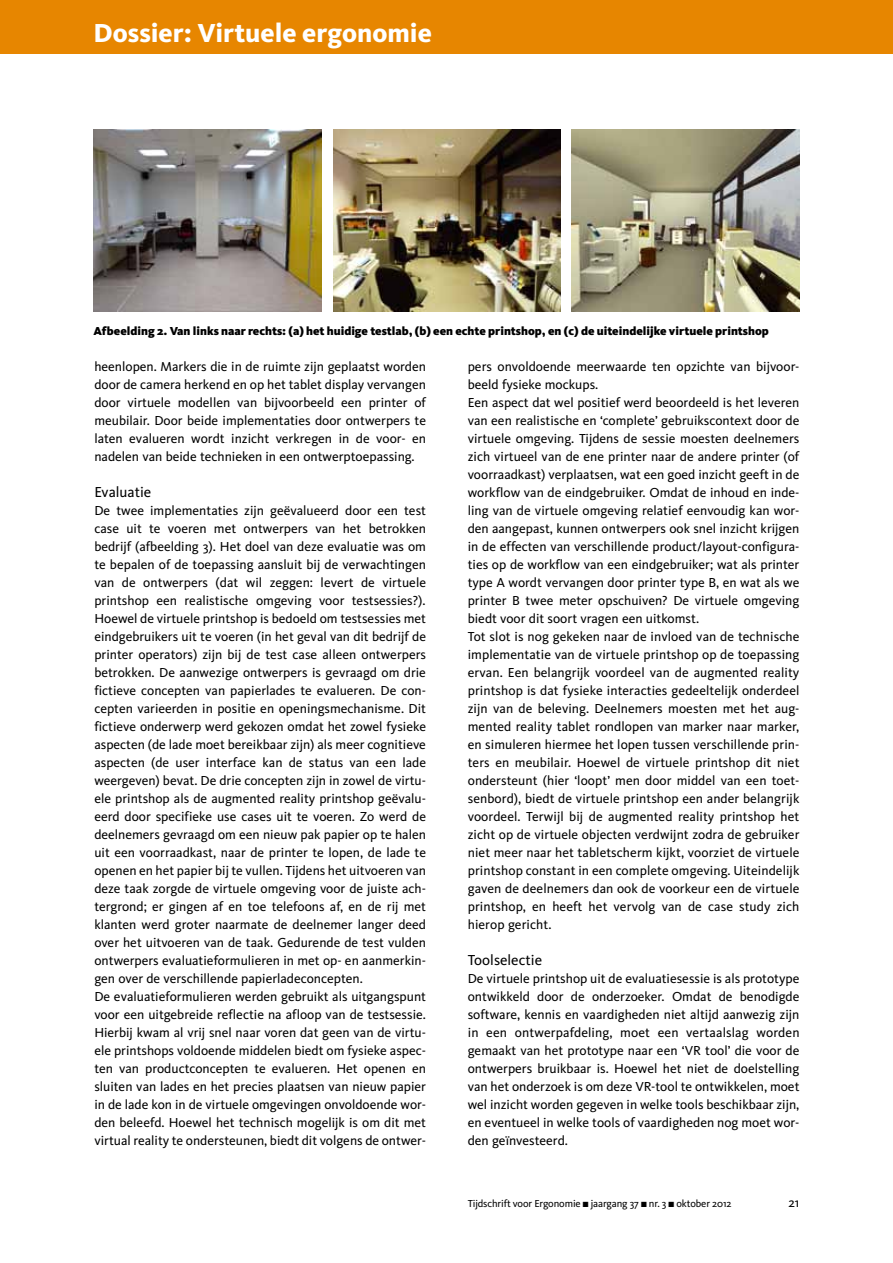
<style>
.page{position:relative;width:893px;height:1263px;background:#fff}
.page>*{position:absolute;margin:0;border:0;box-sizing:border-box;transform-origin:0 0}
.t1{font:800 27px "Kievit OT";color:#fff}
.t2{font:15px "Kievit OT";color:#000}
.t3{font:13.5px/18px "Kievit OT";color:#000;text-align:justify}
.t4{font:900 12px "Kievit OT";color:#000}
.t5{font:10.5px "Kievit OT";letter-spacing:-.01em;color:#000}
</style>
<div class="page">
<div style="left:0;top:0;width:893px;height:54px;background:#e78600"></div>
<img style="left:94px;top:130px;width:227px;height:181px">
<img style="left:333px;top:130px;width:228px;height:181px">
<img style="left:572px;top:130px;width:227px;height:181px">
<p class="t1" style="left:94px;top:16px;width:340px">Dossier: Virtuele ergonomie</p>
<p class="t4" style="left:94px;top:324px;width:677px">Afbeelding 2. Van links naar rechts: (a) het huidige testlab, (b) een echte printshop, en (c) de uiteindelijke virtuele printshop</p>
<p class="t3" style="left:94px;top:357px;width:333px">heenlopen. Markers die in de ruimte zijn geplaatst worden door de camera herkend en op het tablet display vervangen door virtuele modellen van bijvoorbeeld een printer of meubilair. Door beide implementaties door ontwerpers te laten evalueren wordt inzicht verkregen in de voor- en nadelen van beide technieken in een ontwerptoepassing.</p>
<p class="t2" style="left:94px;top:483px;width:59px">Evaluatie</p>
<p class="t3" style="left:94px;top:501px;width:333px;text-align:left">De twee implementaties zijn geëvalueerd door een test case uit te voeren met ontwerpers van het betrokken bedrijf (afbeelding 3). Het doel van deze evaluatie was om te bepalen of de toepassing aansluit bij de verwachtingen van de ontwerpers (dat wil zeggen: levert de virtuele printshop een realistische omgeving voor testsessies?).<br>Hoewel de virtuele printshop is bedoeld om testsessies met eindgebruikers uit te voeren (in het geval van dit bedrijf de printer operators) zijn bij de test case alleen ontwerpers betrokken. De aanwezige ontwerpers is gevraagd om drie fictieve concepten van papierlades te evalueren. De con&shy;cepten varieerden in positie en openingsmechanisme. Dit fictieve onderwerp werd gekozen omdat het zowel fysieke aspecten (de lade moet bereikbaar zijn) als meer cognitieve aspecten (de user interface kan de status van een lade weergeven) bevat. De drie concepten zijn in zowel de virtu&shy;ele printshop als de augmented reality printshop geëvalu&shy;eerd door specifieke use cases uit te voeren. Zo werd de deelnemers gevraagd om een nieuw pak papier op te halen uit een voorraadkast, naar de printer te lopen, de lade te openen en het papier bij te vullen. Tijdens het uitvoeren van deze taak zorgde de virtuele omgeving voor de juiste ach&shy;tergrond; er gingen af en toe telefoons af, en de rij met klanten werd groter naarmate de deelnemer langer deed over het uitvoeren van de taak. Gedurende de test vulden ontwerpers evaluatieformulieren in met op- en aanmerkin&shy;gen over de verschillende papierladeconcepten.<br>De evaluatieformulieren werden gebruikt als uitgangspunt voor een uitgebreide reflectie na afloop van de testsessie.<br>Hierbij kwam al vrij snel naar voren dat geen van de virtu&shy;ele printshops voldoende middelen biedt om fysieke aspec&shy;ten van productconcepten te evalueren. Het openen en sluiten van lades en het precies plaatsen van nieuw papier in de lade kon in de virtuele omgevingen onvoldoende wor&shy;den beleefd. Hoewel het technisch mogelijk is om dit met virtual reality te ondersteunen, biedt dit volgens de ontwer-</p>
<p class="t3" style="left:468px;top:357px;width:333px;text-align:left">pers onvoldoende meerwaarde ten opzichte van bijvoor&shy;beeld fysieke mockups.<br>Een aspect dat wel positief werd beoordeeld is het leveren van een realistische en ‘complete’ gebruikscontext door de virtuele omgeving. Tijdens de sessie moesten deelnemers zich virtueel van de ene printer naar de andere printer (of voorraadkast) verplaatsen, wat een goed inzicht geeft in de workflow van de eindgebruiker. Omdat de inhoud en inde&shy;ling van de virtuele omgeving relatief eenvoudig kan wor&shy;den aangepast, kunnen ontwerpers ook snel inzicht krijgen in de effecten van verschillende product/layout-configura&shy;ties op de workflow van een eindgebruiker; wat als printer type A wordt vervangen door printer type B, en wat als we printer B twee meter opschuiven? De virtuele omgeving biedt voor dit soort vragen een uitkomst.<br>Tot slot is nog gekeken naar de invloed van de technische implementatie van de virtuele printshop op de toepassing ervan. Een belangrijk voordeel van de augmented reality printshop is dat fysieke interacties gedeeltelijk onderdeel zijn van de beleving. Deelnemers moesten met het aug&shy;mented reality tablet rondlopen van marker naar marker, en simuleren hiermee het lopen tussen verschillende prin&shy;ters en meubilair. Hoewel de virtuele printshop dit niet ondersteunt (hier ‘loopt’ men door middel van een toet&shy;senbord), biedt de virtuele printshop een ander belangrijk voordeel. Terwijl bij de augmented reality printshop het zicht op de virtuele objecten verdwijnt zodra de gebruiker niet meer naar het tabletscherm kijkt, voorziet de virtuele printshop constant in een complete omgeving. Uiteindelijk gaven de deelnemers dan ook de voorkeur een de virtuele printshop, en heeft het vervolg van de case study zich hierop gericht.</p>
<p class="t2" style="left:468px;top:951px;width:76px">Toolselectie</p>
<p class="t3" style="left:468px;top:969px;width:333px">De virtuele printshop uit de evaluatiesessie is als prototype ontwikkeld door de onderzoeker. Omdat de benodigde software, kennis en vaardigheden niet altijd aanwezig zijn in een ontwerpafdeling, moet een vertaalslag worden gemaakt van het prototype naar een ‘VR tool’ die voor de ontwerpers bruikbaar is. Hoewel het niet de doelstelling van het onderzoek is om deze VR-tool te ontwikkelen, moet wel inzicht worden gegeven in welke tools beschikbaar zijn, en eventueel in welke tools of vaardigheden nog moet wor&shy;den geïnvesteerd.</p>
<p class="t5" style="left:468px;top:1197px;width:265px">Tijdschrift voor Ergonomie ■ jaargang 37 ■ nr. 3 ■ oktober 2012</p>
<p class="t3" style="left:788px;top:1193px;width:12px">21</p>
</div>
